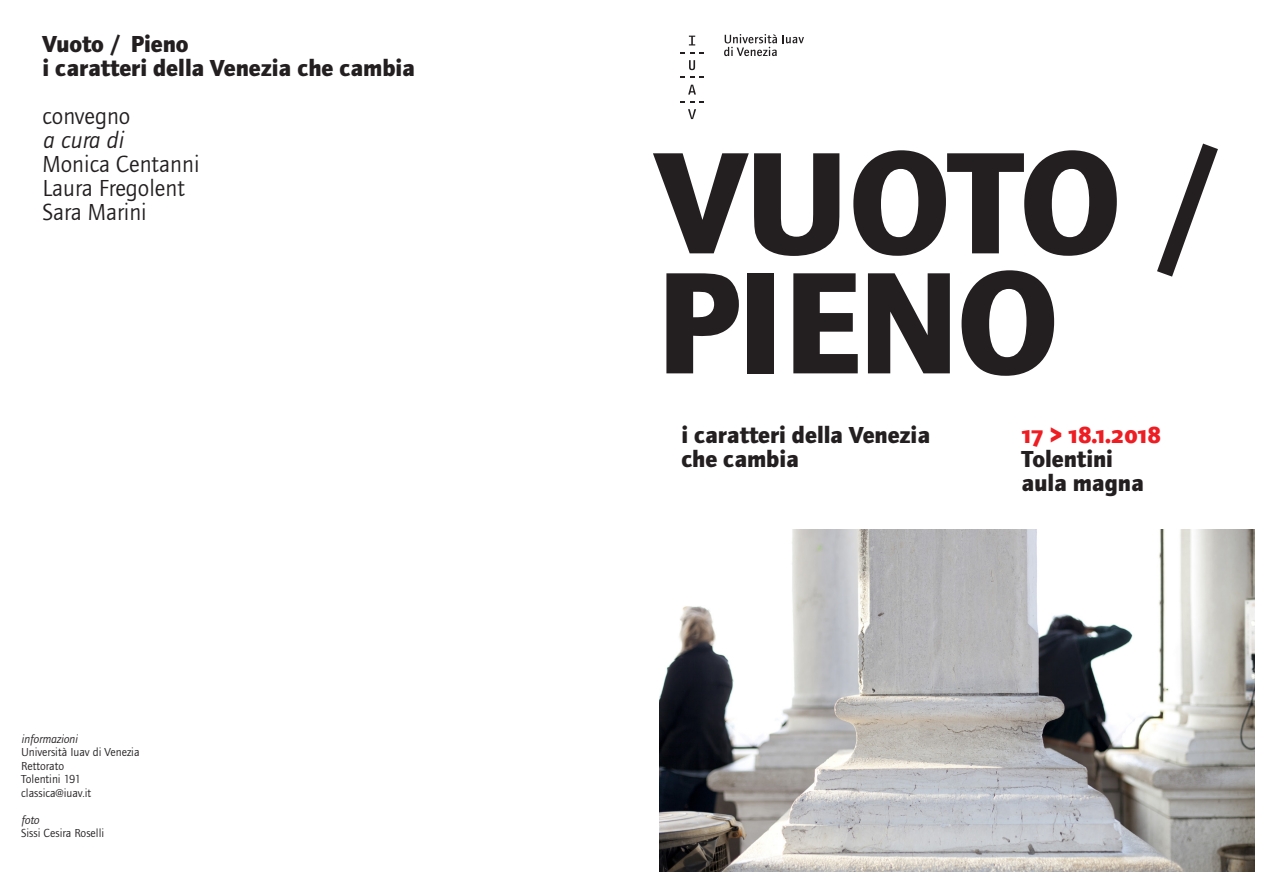
<style>
.page{position:relative;width:1276px;height:893px;background:#fff}
.page>*{position:absolute;margin:0;border:0;box-sizing:border-box;transform-origin:0 0}
.t1{font:700 150px/120px "Foundry Journal";letter-spacing:-.01em;color:#231f20}
.t2{font:700 24px/24px "Foundry Journal";color:#231f20}
.t3{font:24px "Foundry Journal";color:#231f20}
.t4{font:700 24px "Foundry Journal SC";color:#ee1d23}
.t5{font:italic 24px "Foundry Journal";color:#231f20}
.txt_book{font:12px "Foundry Journal";color:#231f20}
.txt_book-2{font:italic 12px "Foundry Journal";color:#231f20}
</style>
<div class="page">
<svg style="left:689px;top:36px;width:6px;height:9px"></svg>
<svg style="left:680px;top:52px;width:23px;height:2px"></svg>
<svg style="left:689px;top:60px;width:6px;height:10px"></svg>
<svg style="left:680px;top:77px;width:23px;height:1px"></svg>
<svg style="left:688px;top:85px;width:8px;height:10px"></svg>
<svg style="left:680px;top:101px;width:23px;height:2px"></svg>
<svg style="left:688px;top:109px;width:8px;height:10px"></svg>
<svg style="left:724px;top:34px;width:80px;height:22px"></svg>
<img style="left:659px;top:529px;width:595px;height:343px">
<p class="t2" style="left:43px;top:32px;width:148px">Vuoto / Pieno</p>
<p class="t2" style="left:43px;top:56px;width:374px">i caratteri della Venezia che cambia</p>
<p class="t3" style="left:43px;top:103px;width:89px">convegno</p>
<p class="t5" style="left:43px;top:127px;width:82px">a cura di</p>
<p class="t3" style="left:43px;top:151px;width:159px">Monica Centanni</p>
<p class="t3" style="left:43px;top:175px;width:144px">Laura Fregolent</p>
<p class="t3" style="left:43px;top:199px;width:106px">Sara Marini</p>
<p class="txt_book-2" style="left:21px;top:732px;width:58px">informazioni</p>
<p class="txt_book" style="left:21px;top:745px;width:120px">Università Iuav di Venezia</p>
<p class="txt_book" style="left:21px;top:759px;width:44px">Rettorato</p>
<p class="txt_book" style="left:21px;top:772px;width:61px">Tolentini 191</p>
<p class="txt_book" style="left:21px;top:786px;width:71px">classica@iuav.it</p>
<p class="txt_book-2" style="left:21px;top:813px;width:19px">foto</p>
<p class="txt_book" style="left:21px;top:826px;width:84px">Sissi Cesira Roselli</p>
<p class="t1" style="left:656px;top:143px;width:594px">VUOTO /<br>PIENO</p>
<p class="t2" style="left:681px;top:423px;width:250px">i caratteri della Venezia che cambia</p>
<p class="t4" style="left:1021px;top:421px;width:141px">17 &gt; 18.1.2018</p>
<p class="t2" style="left:1021px;top:447px;width:93px">Tolentini</p>
<p class="t2" style="left:1021px;top:471px;width:124px">aula magna</p>
</div>
